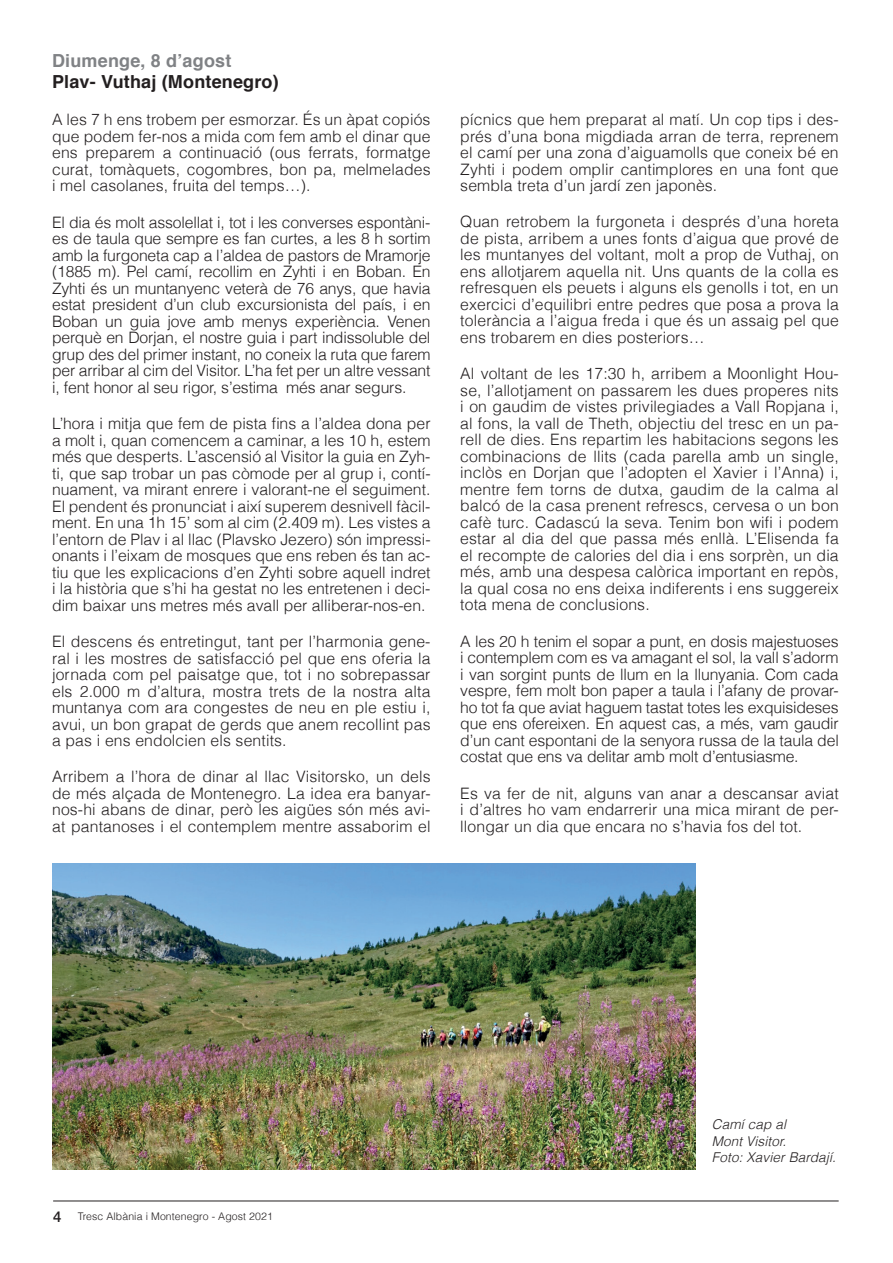
<style>
.page{position:relative;width:893px;height:1263px;background:#fff}
.page>*{position:absolute;margin:0;border:0;box-sizing:border-box;transform-origin:0 0}
.t1{font:700 18px "Helvetica";letter-spacing:.01em;color:#231f20}
.t2{font:700 18px "Helvetica";letter-spacing:.01em;color:#808285}
.t3{font:300 15.75px/16.5px "Helvetica";letter-spacing:.01em;color:#231f20;text-align:justify}
.t4{font:italic 300 13.5px/16.5px "Helvetica";letter-spacing:.01em;color:#231f20}
.t5{font:300 10.5px "Helvetica";letter-spacing:.01em;color:#231f20}
.s1{font-family:"Helvetica Neue LT Std";font-weight:500;font-size:15px}
</style>
<div class="page">
<hr style="left:53px;top:1201px;width:786px;height:1px;background:#231f20">
<img style="left:52px;top:863px;width:643px;height:306px">
<p class="t2" style="left:52px;top:46px;width:181px">Diumenge, 8 d’agost</p>
<p class="t1" style="left:52px;top:67px;width:228px">Plav- Vuthaj (Montenegro)</p>
<p class="t3" style="left:52px;top:111px;width:380px">A les 7 h ens trobem per esmorzar. És un àpat copiós que podem fer-nos a mida com fem amb el dinar que ens preparem a continuació (ous ferrats, formatge curat, tomàquets, cogombres, bon pa, melmelades i mel casolanes, fruita del temps…).</p>
<p class="t3" style="left:52px;top:213px;width:380px">El dia és molt assolellat i, tot i les converses espontàni&shy;es de taula que sempre es fan curtes, a les 8 h sortim amb la furgoneta cap a l’aldea de pastors de Mramorje (1885 m). Pel camí, recollim en Zyhti i en Boban. En Zyhti és un muntanyenc veterà de 76 anys, que havia estat president d’un club excursionista del país, i en Boban un guia jove amb menys experiència. Venen perquè en Dorjan, el nostre guia i part indissoluble del grup des del primer instant, no coneix la ruta que farem per arribar al cim del Visitor. L’ha fet per un altre vessant i, fent honor al seu rigor, s’estima més anar segurs.</p>
<p class="t3" style="left:52px;top:415px;width:380px">L’hora i mitja que fem de pista fins a l’aldea dona per a molt i, quan comencem a caminar, a les 10 h, estem més que desperts. L’ascensió al Visitor la guia en Zyh&shy;ti, que sap trobar un pas còmode per al grup i, contí&shy;nuament, va mirant enrere i valorant-ne el seguiment.<br>El pendent és pronunciat i així superem desnivell fàcil&shy;ment. En una 1h 15’ som al cim (2.409 m). Les vistes a l’entorn de Plav i al llac (Plavsko Jezero) són impressi&shy;onants i l’eixam de mosques que ens reben és tan ac&shy;tiu que les explicacions d’en Zyhti sobre aquell indret i la història que s’hi ha gestat no les entretenen i deci&shy;dim baixar uns metres més avall per alliberar-nos-en.</p>
<p class="t3" style="left:52px;top:632px;width:380px">El descens és entretingut, tant per l’harmonia gene&shy;ral i les mostres de satisfacció pel que ens oferia la jornada com pel paisatge que, tot i no sobrepassar els 2.000 m d’altura, mostra trets de la nostra alta muntanya com ara congestes de neu en ple estiu i, avui, un bon grapat de gerds que anem recollint pas a pas i ens endolcien els sentits.</p>
<p class="t3" style="left:52px;top:768px;width:380px">Arribem a l’hora de dinar al llac Visitorsko, un dels de més alçada de Montenegro. La idea era banyar&shy;nos-hi abans de dinar, però les aigües són més avi&shy;at pantanoses i el contemplem mentre assaborim el</p>
<p class="t3" style="left:460px;top:111px;width:380px">pícnics que hem preparat al matí. Un cop tips i des&shy;prés d’una bona migdiada arran de terra, reprenem el camí per una zona d’aiguamolls que coneix bé en Zyhti i podem omplir cantimplores en una font que sembla treta d’un jardí zen japonès.</p>
<p class="t3" style="left:460px;top:213px;width:380px">Quan retrobem la furgoneta i després d’una horeta de pista, arribem a unes fonts d’aigua que prové de les muntanyes del voltant, molt a prop de Vuthaj, on ens allotjarem aquella nit. Uns quants de la colla es refresquen els peuets i alguns els genolls i tot, en un exercici d’equilibri entre pedres que posa a prova la tolerància a l’aigua freda i que és un assaig pel que ens trobarem en dies posteriors…</p>
<p class="t3" style="left:460px;top:365px;width:380px">Al voltant de les 17:30 h, arribem a Moonlight Hou&shy;se, l’allotjament on passarem les dues properes nits i on gaudim de vistes privilegiades a Vall Ropjana i, al fons, la vall de Theth, objectiu del tresc en un pa&shy;rell de dies. Ens repartim les habitacions segons les combinacions de llits (cada parella amb un single, inclòs en Dorjan que l’adopten el Xavier i l’Anna) i, mentre fem torns de dutxa, gaudim de la calma al balcó de la casa prenent refrescs, cervesa o un bon cafè turc. Cadascú la seva. Tenim bon wifi i podem estar al dia del que passa més enllà. L’Elisenda fa el recompte de calories del dia i ens sorprèn, un dia més, amb una despesa calòrica important en repòs, la qual cosa no ens deixa indiferents i ens suggereix tota mena de conclusions.</p>
<p class="t3" style="left:460px;top:632px;width:380px">A les 20 h tenim el sopar a punt, en dosis majestuoses i contemplem com es va amagant el sol, la vall s’adorm i van sorgint punts de llum en la llunyania. Com cada vespre, fem molt bon paper a taula i l’afany de provar&shy;ho tot fa que aviat haguem tastat totes les exquisideses que ens ofereixen. En aquest cas, a més, vam gaudir d’un cant espontani de la senyora russa de la taula del costat que ens va delitar amb molt d’entusiasme.</p>
<p class="t3" style="left:460px;top:784px;width:380px">Es va fer de nit, alguns van anar a descansar aviat i d’altres ho vam endarrerir una mica mirant de per&shy;llongar un dia que encara no s’havia fos del tot.</p>
<p class="t5" style="left:53px;top:1208px;width:221px"><span class="s1">4</span> Tresc Albània i Montenegro - Agost 2021</p>
<p class="t4" style="left:712px;top:1116px;width:125px">Camí cap al<br>Mont Visitor.<br>Foto: Xavier Bardají.</p>
</div>
